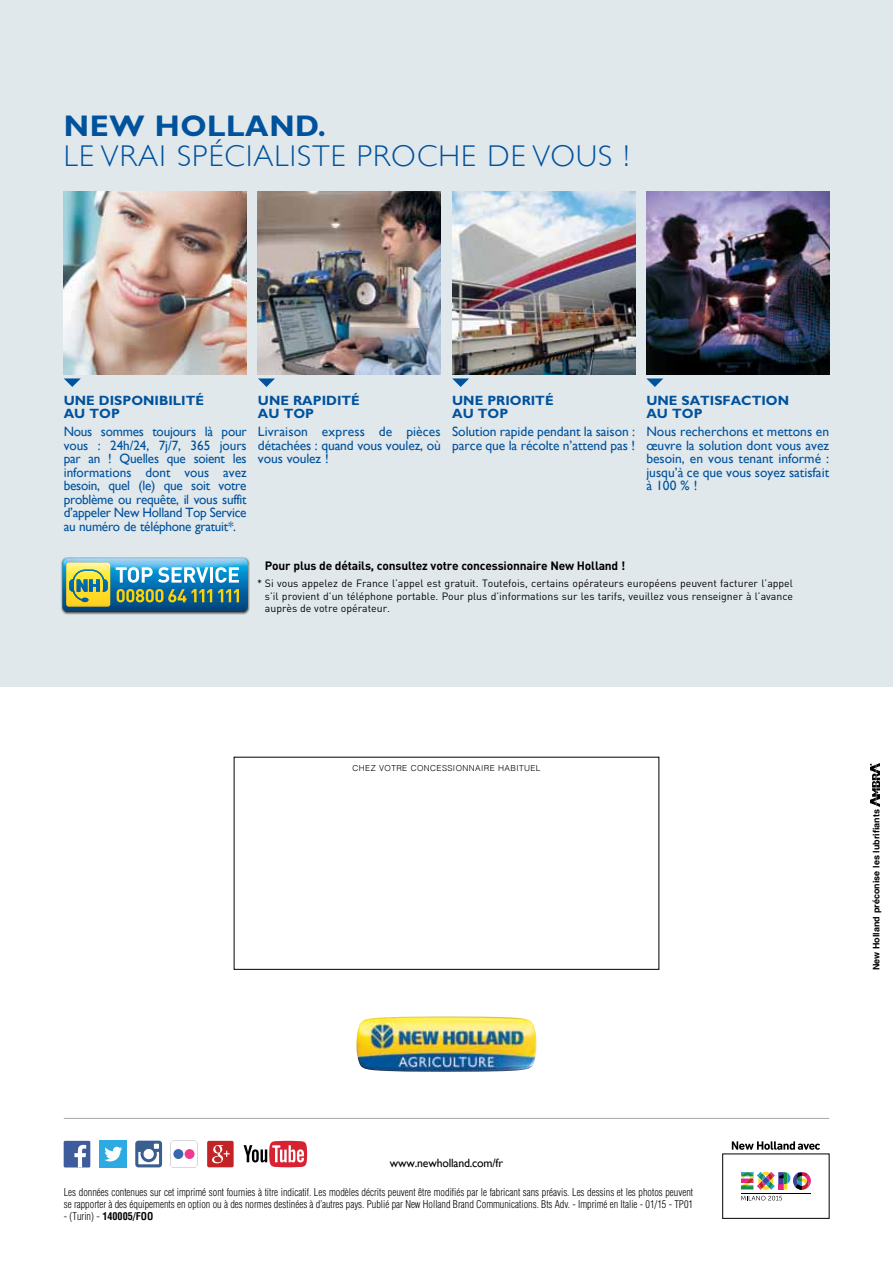
<style>
.page{position:relative;width:893px;height:1263px;background:#fff}
.page>*{position:absolute;margin:0;border:0;box-sizing:border-box;transform-origin:0 0}
.t1{font:300 30px "Gill Sans";letter-spacing:.04em;color:#00529c}
.t2{font:700 30px "Gill Sans Alt One";letter-spacing:.02em;color:#00529c}
.t3{font:13.5px/13.5px "Gill Sans";letter-spacing:-.005em;color:#00529c;text-align:justify}
.t4{font:700 13.5px/13.5px "Gill Sans Alt One";color:#00529c}
.t5{font:700 12px "DIN";letter-spacing:-.015em;color:#000}
.t6{font:12px "Gill Sans";color:#000}
.t7{font:300 condensed 10.5px/12px "Helvetica";color:#000}
.t8{font:10.5px/12.8px "DIN";color:#000;text-align:justify}
.t9{font:700 condensed 10.5px "Helvetica";color:#000}
.t10{font:700 9px "Helvetica";color:#000}
.t11{font:300 8.25px "Helvetica";letter-spacing:.05em;color:#000}
.s1{font-weight:300}
</style>
<div class="page">
<div style="left:0;top:0;width:893px;height:687px;background:#e1e8ec"></div>
<img style="left:64px;top:191px;width:183px;height:183px">
<img style="left:258px;top:191px;width:183px;height:183px">
<img style="left:452px;top:191px;width:183px;height:183px">
<img style="left:356px;top:1016px;width:181px;height:56px">
<img style="left:870px;top:763px;width:9px;height:43px">
<svg style="left:722px;top:1141px;width:108px;height:78px"></svg>
<div style="left:723px;top:1154px;width:106px;height:64px;background:#fff"></div>
<svg style="left:741px;top:1172px;width:70px;height:18px"></svg>
<svg style="left:741px;top:1196px;width:41px;height:4px"></svg>
<hr style="left:741px;top:1194px;width:70px;height:1px;background:#000">
<svg style="left:732px;top:1141px;width:88px;height:9px"></svg>
<svg style="left:64px;top:378px;width:17px;height:9px"></svg>
<svg style="left:258px;top:378px;width:17px;height:9px"></svg>
<svg style="left:452px;top:378px;width:17px;height:9px"></svg>
<svg style="left:646px;top:378px;width:17px;height:9px"></svg>
<hr style="left:64px;top:1118px;width:765px;height:1px;background:#a7a9ac">
<div style="left:61px;top:557px;width:189px;height:58px;background:#000;opacity:.6"></div>
<img style="left:62px;top:557px;width:186px;height:55px">
<img style="left:62px;top:559px;width:186px;height:51px">
<img style="left:66px;top:562px;width:44px;height:45px">
<img style="left:69px;top:569px;width:39px;height:33px">
<img style="left:77px;top:579px;width:23px;height:13px">
<svg style="left:116px;top:567px;width:92px;height:16px"></svg>
<hr style="left:210px;top:567px;width:3px;height:16px;background:#fff">
<svg style="left:215px;top:567px;width:24px;height:16px"></svg>
<svg style="left:117px;top:589px;width:95px;height:13px"></svg>
<svg style="left:218px;top:589px;width:21px;height:13px"></svg>
<svg style="left:170px;top:1140px;width:28px;height:28px"></svg>
<svg style="left:171px;top:1141px;width:26px;height:26px"></svg>
<div style="left:173px;top:1149px;width:10px;height:10px;background:#3866b0;border-radius:50%"></div>
<div style="left:185px;top:1149px;width:10px;height:10px;background:#ee3a8f;border-radius:50%"></div>
<div style="left:64px;top:1141px;width:26px;height:26px;background:#3e5b9b"></div>
<svg style="left:74px;top:1145px;width:12px;height:22px"></svg>
<div style="left:100px;top:1140px;width:27px;height:28px;background:#2caae1"></div>
<svg style="left:104px;top:1147px;width:18px;height:14px"></svg>
<svg style="left:207px;top:1141px;width:27px;height:26px"></svg>
<svg style="left:244px;top:1141px;width:63px;height:26px"></svg>
<svg style="left:135px;top:1140px;width:27px;height:27px"></svg>
<img style="left:646px;top:191px;width:183px;height:183px">
<h1 class="t2" style="left:64px;top:105px;width:263px">NEW HOLLAND.</h1>
<h1 class="t1" style="left:64px;top:138px;width:567px">LE VRAI SPÉCIALISTE PROCHE DE VOUS !</h1>
<p class="t4" style="left:64px;top:393px;width:142px">UNE DISPONIBILITÉ<br>AU TOP</p>
<p class="t3" style="left:64px;top:425px;width:184px">Nous sommes toujours là pour vous : 24h/24, 7j/7, 365 jours par an ! Quelles que soient les informations dont vous avez besoin, quel (le) que soit votre problème ou requête, il vous suffit d’appeler New Holland Top Service au numéro de téléphone gratuit*.</p>
<p class="t4" style="left:258px;top:393px;width:103px">UNE RAPIDITÉ<br>AU TOP</p>
<p class="t3" style="left:258px;top:425px;width:184px">Livraison express de pièces détachées : quand vous voulez, où vous voulez !</p>
<p class="t4" style="left:452px;top:393px;width:103px">UNE PRIORITÉ<br>AU TOP</p>
<p class="t3" style="left:452px;top:425px;width:184px">Solution rapide pendant la saison : parce que la récolte n’attend pas !</p>
<p class="t4" style="left:646px;top:393px;width:144px">UNE SATISFACTION<br>AU TOP</p>
<p class="t3" style="left:646px;top:425px;width:184px">Nous recherchons et mettons en œuvre la solution dont vous avez besoin, en vous tenant informé : jusqu’à ce que vous soyez satisfait à 100 % !</p>
<p class="t5" style="left:265px;top:557px;width:362px">Pour plus de détails, consultez votre concessionnaire New Holland !</p>
<p class="t8" style="left:265px;top:577px;width:530px;text-indent:-8px">* Si vous appelez de France l’appel est gratuit. Toutefois, certains opérateurs européens peuvent facturer l’appel s’il provient d’un téléphone portable. Pour plus d’informations sur les tarifs, veuillez vous renseigner à l’avance auprès de votre opérateur.</p>
<p class="t11" style="left:352px;top:763px;width:189px">CHEZ VOTRE CONCESSIONNAIRE HABITUEL</p>
<p class="t10" style="left:871px;top:970px;width:163px;rotate:-90deg">New Holland préconise les lubrifiants</p>
<p class="t6" style="left:390px;top:1155px;width:115px">www.newholland.com/fr</p>
<p class="t7" style="left:64px;top:1186px;width:631px">Les données contenues sur cet imprimé sont fournies à titre indicatif. Les modèles décrits peuvent être modifiés par le fabricant sans préavis. Les dessins et les photos peuvent se rapporter à des équipements en option ou à des normes destinées à d’autres pays. Publié par New Holland Brand Communications. Bts Adv. - Imprimé en Italie - 01/15 - TP01</p>
<p class="t9" style="left:64px;top:1210px;width:91px"><span class="s1">- (Turin) -</span> 140005/FOO</p>
</div>
